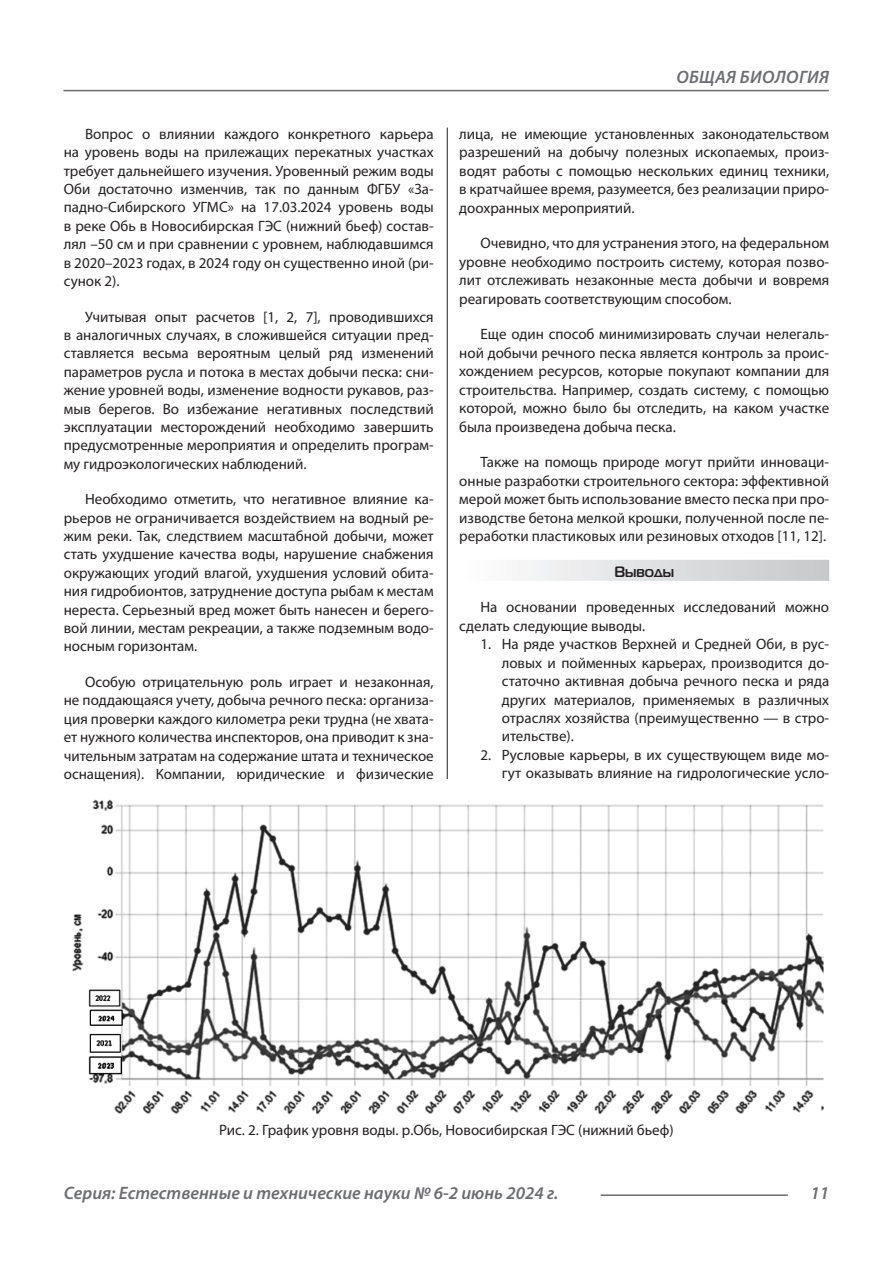
<style>
.page{position:relative;width:893px;height:1263px;background:#fff}
.page>*{position:absolute;margin:0;border:0;box-sizing:border-box;transform-origin:0 0}
.t1{font:italic 600 18px "Myriad Pro";color:#6c6d70}
.t2{font:italic 600 18px "Myriad Pro";letter-spacing:.02em;color:#6c6d70}
.Статья_текст{font:15px/18.5px "Myriad Pro";color:#231f20;text-align:justify}
.Статья_подзаголовок{font:700 15px "Magistral C";color:#231f20}
</style>
<div class="page">
<hr style="left:447px;top:128px;width:1px;height:1007px;background:#231f20">
<hr style="left:63px;top:90px;width:766px;height:1px;background:#6c6d70">
<hr style="left:601px;top:1194px;width:187px;height:2px;background:#6c6d70">
<div style="left:459px;top:560px;width:370px;height:21px;background:linear-gradient(to right,#fefeff,#c6c8ca)"></div>
<div style="left:64px;top:796px;width:765px;height:339px;background:#fff"></div>
<img style="left:72px;top:799px;width:751px;height:316px">
<div style="left:441px;top:779px;width:13px;height:17px;background:#fff"></div>
<p class="Статья_текст" style="left:64px;top:124px;width:371px;text-indent:21px">Вопрос о влиянии каждого конкретного карьера на уровень воды на прилежащих перекатных участках требует дальнейшего изучения. Уровенный режим воды Оби достаточно изменчив, так по данным ФГБУ «За&shy;падно-Сибирского УГМС» на 17.03.2024 уровень воды в реке Обь в Новосибирская ГЭС (нижний бьеф) состав&shy;лял –50 см и при сравнении с уровнем, наблюдавшимся в 2020–2023 годах, в 2024 году он существенно иной (ри&shy;сунок 2).</p>
<p class="Статья_текст" style="left:64px;top:307px;width:371px;text-indent:21px">Учитывая опыт расчетов [1, 2, 7], проводившихся в аналогичных случаях, в сложившейся ситуации пред&shy;ставляется весьма вероятным целый ряд изменений параметров русла и потока в местах добычи песка: сни&shy;жение уровней воды, изменение водности рукавов, раз&shy;мыв берегов. Во избежание негативных последствий эксплуатации месторождений необходимо завершить предусмотренные мероприятия и определить програм&shy;му гидроэкологических наблюдений.</p>
<p class="Статья_текст" style="left:64px;top:490px;width:371px;text-indent:21px">Необходимо отметить, что негативное влияние ка&shy;рьеров не ограничивается воздействием на водный ре&shy;жим реки. Так, следствием масштабной добычи, может стать ухудшение качества воды, нарушение снабжения окружающих угодий влагой, ухудшения условий обита&shy;ния гидробионтов, затруднение доступа рыбам к местам нереста. Серьезный вред может быть нанесен и берего&shy;вой линии, местам рекреации, а также подземным водо&shy;носным горизонтам.</p>
<p class="Статья_текст" style="left:64px;top:672px;width:371px;text-indent:21px">Особую отрицательную роль играет и незаконная, не поддающаяся учету, добыча речного песка: организа&shy;ция проверки каждого километра реки трудна (не хвата&shy;ет нужного количества инспекторов, она приводит к зна&shy;чительным затратам на содержание штата и техническое оснащения). Компании, юридические и физические</p>
<p class="t2" style="left:676px;top:66px;width:154px">ОБЩАЯ БИОЛОГИЯ</p>
<p class="Статья_текст" style="left:459px;top:124px;width:371px">лица, не имеющие установленных законодательством разрешений на добычу полезных ископаемых, произ&shy;водят работы с помощью нескольких единиц техники, в кратчайшее время, разумеется, без реализации приро&shy;доохранных мероприятий.</p>
<p class="Статья_текст" style="left:459px;top:234px;width:371px;text-indent:21px">Очевидно, что для устранения этого, на федеральном уровне необходимо построить систему, которая позво&shy;лит отслеживать незаконные места добычи и вовремя реагировать соответствующим способом.</p>
<p class="Статья_текст" style="left:459px;top:325px;width:371px;text-indent:21px">Еще один способ минимизировать случаи нелегаль&shy;ной добычи речного песка является контроль за проис&shy;хождением ресурсов, которые покупают компании для строительства. Например, создать систему, с помощью которой, можно было бы отследить, на каком участке была произведена добыча песка.</p>
<p class="Статья_текст" style="left:459px;top:453px;width:371px;text-indent:21px">Также на помощь природе могут прийти инноваци&shy;онные разработки строительного сектора: эффективной мерой может быть использование вместо песка при про&shy;изводстве бетона мелкой крошки, полученной после пе&shy;реработки пластиковых или резиновых отходов [11, 12].</p>
<p class="Статья_подзаголовок" style="left:614px;top:562px;width:61px">Выводы</p>
<p class="Статья_текст" style="left:459px;top:598px;width:371px;text-indent:21px">На основании проведенных исследований можно сделать следующие выводы.</p>
<p class="Статья_текст" style="left:502px;top:634px;width:329px;text-indent:-21px">1. На ряде участков Верхней и Средней Оби, в рус&shy;ловых и пойменных карьерах, производится до&shy;статочно активная добыча речного песка и ряда других материалов, применяемых в различных отраслях хозяйства (преимущественно — в стро&shy;ительстве).</p>
<p class="Статья_текст" style="left:480px;top:745px;width:350px;text-align:right">2. Русловые карьеры, в их существующем виде мо&shy;гут оказывать влияние на гидрологические усло-</p>
<p class="Статья_текст" style="left:219px;top:1121px;width:456px">Рис. 2. График уровня воды. р.Обь, Новосибирская ГЭС (нижний бьеф)</p>
<p class="t1" style="left:64px;top:1182px;width:496px">Серия: Естественные и технические науки № 6-2 июнь 2024 г.</p>
<p class="t1" style="left:810px;top:1182px;width:20px">11</p>
</div>
